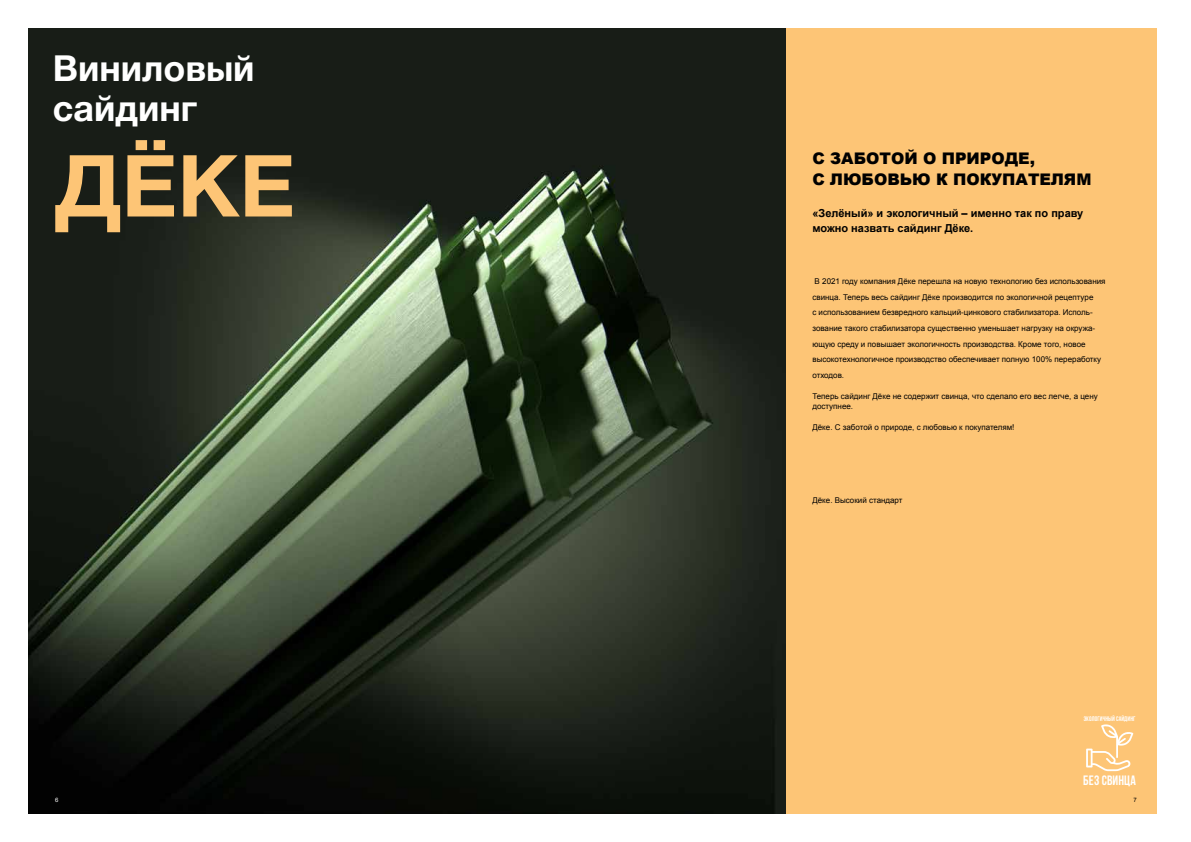
<style>
.page{position:relative;width:1191px;height:842px;background:#fff}
.page>*{position:absolute;margin:0;border:0;box-sizing:border-box;transform-origin:0 0}
.t1{font:700 86px "Helvetica Neue Cyr";color:#fdc576}
.t2{font:700 36px/40px "Helvetica Neue Cyr";color:#fff}
.t3{font:900 16px/20.8px "Arial";color:#000}
.t4{font:700 13.6px "Bebas Neue";letter-spacing:.01em;color:#fff}
.t5{font:700 11px/15.6px "Arial";color:#000}
.t6{font:8px/15.6px "Arial";color:#000}
.t7{font:700 6.6px "Bebas Neue";letter-spacing:.01em;color:#fff}
.t8{font:6px "Arial";color:#000}
.t9{font:6px "Arial";color:#fff}
</style>
<div class="page">
<div style="left:780px;top:28px;width:377px;height:786px;background:#fdc576"></div>
<img style="left:28px;top:28px;width:757px;height:786px">
<svg style="left:1086px;top:724px;width:47px;height:47px"></svg>
<h2 class="t2" style="left:53px;top:49px;width:203px">Виниловый сайдинг</h2>
<h1 class="t1" style="left:55px;top:139px;width:242px">ДЁКЕ</h1>
<p class="t9" style="left:55px;top:796px;width:5px">6</p>
<h3 class="t3" style="left:812px;top:148px;width:281px">С ЗАБОТОЙ О ПРИРОДЕ,<br>С ЛЮБОВЬЮ К ПОКУПАТЕЛЯМ</h3>
<h3 class="t5" style="left:812px;top:205px;width:272px">«Зелёный» и экологичный – именно так по праву можно назвать сайдинг Дёке.</h3>
<p class="t6" style="left:812px;top:274px;width:295px">В 2021 году компания Дёке перешла на новую технологию без использования свинца. Теперь весь сайдинг Дёке производится по экологичной рецептуре<br>с использованием безвредного кальций-цинкового стабилизатора. Исполь&shy;зование такого стабилизатора существенно уменьшает нагрузку на окружа&shy;ющую среду и повышает экологичность производства. Кроме того, новое высокотехнологичное производство обеспечивает полную 100% переработку отходов.</p>
<p class="t6" style="left:812px;top:391px;width:287px;line-height:10.4px">Теперь сайдинг Дёке не содержит свинца, что сделало его вес легче, а цену доступнее.</p>
<p class="t6" style="left:812px;top:419px;width:203px">Дёке. С заботой о природе, с любовью к покупателям!</p>
<p class="t6" style="left:812px;top:492px;width:92px">Дёке. Высокий стандарт</p>
<p class="t7" style="left:1083px;top:715px;width:53px">экологичный сайдинг</p>
<h3 class="t4" style="left:1083px;top:773px;width:54px">Без свинца</h3>
<p class="t8" style="left:1133px;top:796px;width:5px">7</p>
</div>
